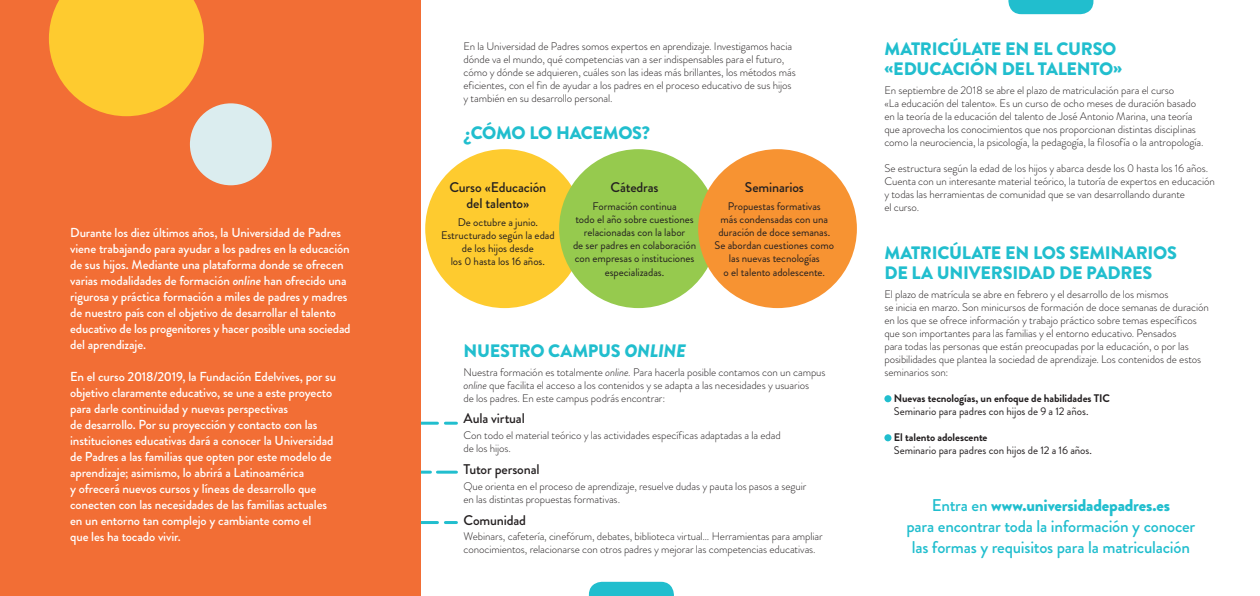
<style>
.page{position:relative;width:1260px;height:596px;background:#fff}
.page>*{position:absolute;margin:0;border:0;box-sizing:border-box;transform-origin:0 0}
.Epígrafe_01{font:900 18px/20px "Brandon Grotesque";letter-spacing:-.015em;color:#21bece}
.Epígrafe_03{font:500 17px/21px "Brandon Grotesque";letter-spacing:-.015em;color:#21bece;text-align:center}
.Epígrafe_02{font:500 14px/16px "Brandon Grotesque";letter-spacing:-.01em;color:#231f20;text-align:center}
.Texto{font:500 13px/16px "Brandon Grotesque";letter-spacing:-.01em;color:#fff}
.Texto-2{font:300 11px/13px "Brandon Grotesque";letter-spacing:-.01em;color:#231f20}
.Texto-3{font:11px/13px "Brandon Grotesque";letter-spacing:-.005em;color:#231f20;text-align:center}
.Texto-4{font:700 11px/13px "Brandon Grotesque";letter-spacing:-.005em;color:#231f20}
.s1{font-style:italic}
.s2{font-weight:400}
.s3{font-weight:700}
.s4{font-weight:900}
</style>
<div class="page">
<svg style="left:445px;top:421px;width:11px;height:3px"></svg>
<hr style="left:413px;top:421px;width:24px;height:3px;background:#21bece">
<svg style="left:445px;top:521px;width:11px;height:2px"></svg>
<hr style="left:413px;top:520px;width:24px;height:3px;background:#21bece">
<hr style="left:437px;top:470px;width:19px;height:3px;background:#21bece">
<hr style="left:411px;top:470px;width:19px;height:3px;background:#21bece">
<div style="left:0;top:0;width:421px;height:595px;background:#f26e35"></div>
<svg style="left:1008px;top:0;width:85px;height:14px"></svg>
<svg style="left:589px;top:581px;width:85px;height:14px"></svg>
<div style="left:884px;top:395px;width:7px;height:7px;background:#21bece;border-radius:50%"></div>
<div style="left:884px;top:434px;width:7px;height:7px;background:#21bece;border-radius:50%"></div>
<svg style="left:49px;top:0;width:155px;height:116px"></svg>
<div style="left:190px;top:103px;width:82px;height:82px;background:#dbedef;border-radius:50%"></div>
<div style="left:425px;top:149px;width:159px;height:159px;background:#fecb2f;border-radius:50%"></div>
<div style="left:559px;top:149px;width:159px;height:159px;background:#96ca4e;border-radius:50%"></div>
<div style="left:698px;top:149px;width:159px;height:159px;background:#f79332;border-radius:50%"></div>
<p class="Texto" style="left:70px;top:224px;width:282px">Durante los diez últimos años, la Universidad de Padres viene trabajando para ayudar a los padres en la educación de sus hijos. Mediante una plataforma donde se ofrecen varias modalidades de formación <span class="s1">online</span> han ofrecido una rigurosa y práctica formación a miles de padres y madres de nuestro país con el objetivo de desarrollar el talento educativo de los progenitores y hacer posible una sociedad del aprendizaje.</p>
<p class="Texto" style="left:70px;top:368px;width:267px">En el curso 2018/2019, la Fundación Edelvives, por su objetivo claramente educativo, se une a este proyecto para darle continuidad y nuevas perspectivas<br>de desarrollo. Por su proyección y contacto con las instituciones educativas dará a conocer la Universidad de Padres a las familias que opten por este modelo de aprendizaje; asimismo, lo abrirá a Latinoamérica<br>y ofrecerá nuevos cursos y líneas de desarrollo que conecten con las necesidades de las familias actuales en un entorno tan complejo y cambiante como el<br>que les ha tocado vivir.</p>
<p class="Texto-2" style="left:463px;top:40px;width:334px">En la Universidad de Padres somos expertos en aprendizaje. Investigamos hacia dónde va el mundo, qué competencias van a ser indispensables para el futuro, cómo y dónde se adquieren, cuáles son las ideas más brillantes, los métodos más eficientes, con el fin de ayudar a los padres en el proceso educativo de sus hijos y también en su desarrollo personal.</p>
<p class="Epígrafe_01" style="left:463px;top:123px;width:188px">¿CÓMO LO HACEMOS?</p>
<p class="Epígrafe_02" style="left:449px;top:179px;width:99px">Curso «Educación del talento»</p>
<p class="Texto-3" style="left:441px;top:216px;width:115px">De octubre a junio.<br>Estructurado según la edad de los hijos desde<br>los 0 hasta los 16 años.</p>
<p class="Epígrafe_02" style="left:611px;top:179px;width:50px">Cátedras</p>
<p class="Texto-3" style="left:573px;top:200px;width:125px">Formación continua<br>todo el año sobre cuestiones relacionadas con la labor<br>de ser padres en colaboración con empresas o instituciones especializadas.</p>
<p class="Epígrafe_02" style="left:745px;top:179px;width:61px">Seminarios</p>
<p class="Texto-3" style="left:715px;top:200px;width:121px">Propuestas formativas<br>más condensadas con una duración de doce semanas.<br>Se abordan cuestiones como las nuevas tecnologías<br>o el talento adolescente.</p>
<p class="Epígrafe_01" style="left:463px;top:341px;width:224px">NUESTRO CAMPUS <span class="s1">ONLINE</span></p>
<p class="Texto-2" style="left:463px;top:365px;width:364px">Nuestra formación es totalmente <span class="s1">online.</span> Para hacerla posible contamos con un campus <span class="s1">online</span> que facilita el acceso a los contenidos y se adapta a las necesidades y usuarios<br>de los padres. En este campus podrás encontrar:</p>
<p class="Epígrafe_02" style="left:463px;top:410px;width:63px">Aula virtual</p>
<p class="Texto-2" style="left:463px;top:429px;width:319px">Con todo el material teórico y las actividades específicas adaptadas a la edad de los hijos.</p>
<p class="Epígrafe_02" style="left:463px;top:461px;width:78px">Tutor personal</p>
<p class="Texto-2" style="left:463px;top:479px;width:344px">Que orienta en el proceso de aprendizaje, resuelve dudas y pauta los pasos a seguir en las distintas propuestas formativas.</p>
<p class="Epígrafe_02" style="left:463px;top:511px;width:64px">Comunidad</p>
<p class="Texto-2" style="left:463px;top:530px;width:361px">Webinars, cafetería, cinefórum, debates, biblioteca virtual… Herramientas para ampliar conocimientos, relacionarse con otros padres y mejorar las competencias educativas.</p>
<p class="Epígrafe_01" style="left:884px;top:39px;width:239px">MATRICÚLATE EN EL CURSO «EDUCACIÓN DEL TALENTO»</p>
<p class="Texto-2" style="left:884px;top:84px;width:321px">En septiembre de 2018 se abre el plazo de matriculación para el curso<br>«La educación del talento». Es un curso de ocho meses de duración basado en la teoría de la educación del talento de José Antonio Marina, una teoría que aprovecha los conocimientos que nos proporcionan distintas disciplinas como la neurociencia, la psicología, la pedagogía, la filosofía o la antropología.</p>
<p class="Texto-2" style="left:884px;top:162px;width:332px">Se estructura según la edad de los hijos y abarca desde los 0 hasta los 16 años.<br>Cuenta con un interesante material teórico, la tutoría de expertos en educación y todas las herramientas de comunidad que se van desarrollando durante<br>el curso.</p>
<p class="Epígrafe_01" style="left:884px;top:243px;width:294px">MATRICÚLATE EN LOS SEMINARIOS<br>DE LA UNIVERSIDAD DE PADRES</p>
<p class="Texto-2" style="left:884px;top:288px;width:326px">El plazo de matrícula se abre en febrero y el desarrollo de los mismos<br>se inicia en marzo. Son minicursos de formación de doce semanas de duración en los que se ofrece información y trabajo práctico sobre temas específicos que son importantes para las familias y el entorno educativo. Pensados<br>para todas las personas que están preocupadas por la educación, o por las posibilidades que plantea la sociedad de aprendizaje. Los contenidos de estos seminarios son:</p>
<p class="Texto-4" style="left:894px;top:392px;width:218px">Nuevas tecnologías, un enfoque de habilidades TIC<br><span class="s2">Seminario para padres con hijos de 9 a 12 años.</span></p>
<p class="Texto-3" style="left:894px;top:431px;width:200px;text-align:left"><span class="s3">El talento adolescente<br></span>Seminario para padres con hijos de 12 a 16 años.</p>
<p class="Epígrafe_03" style="left:907px;top:495px;width:290px">Entra en <span class="s4">www.universidadepadres.es<br></span>para encontrar toda la información y conocer las formas y requisitos para la matriculación</p>
</div>
